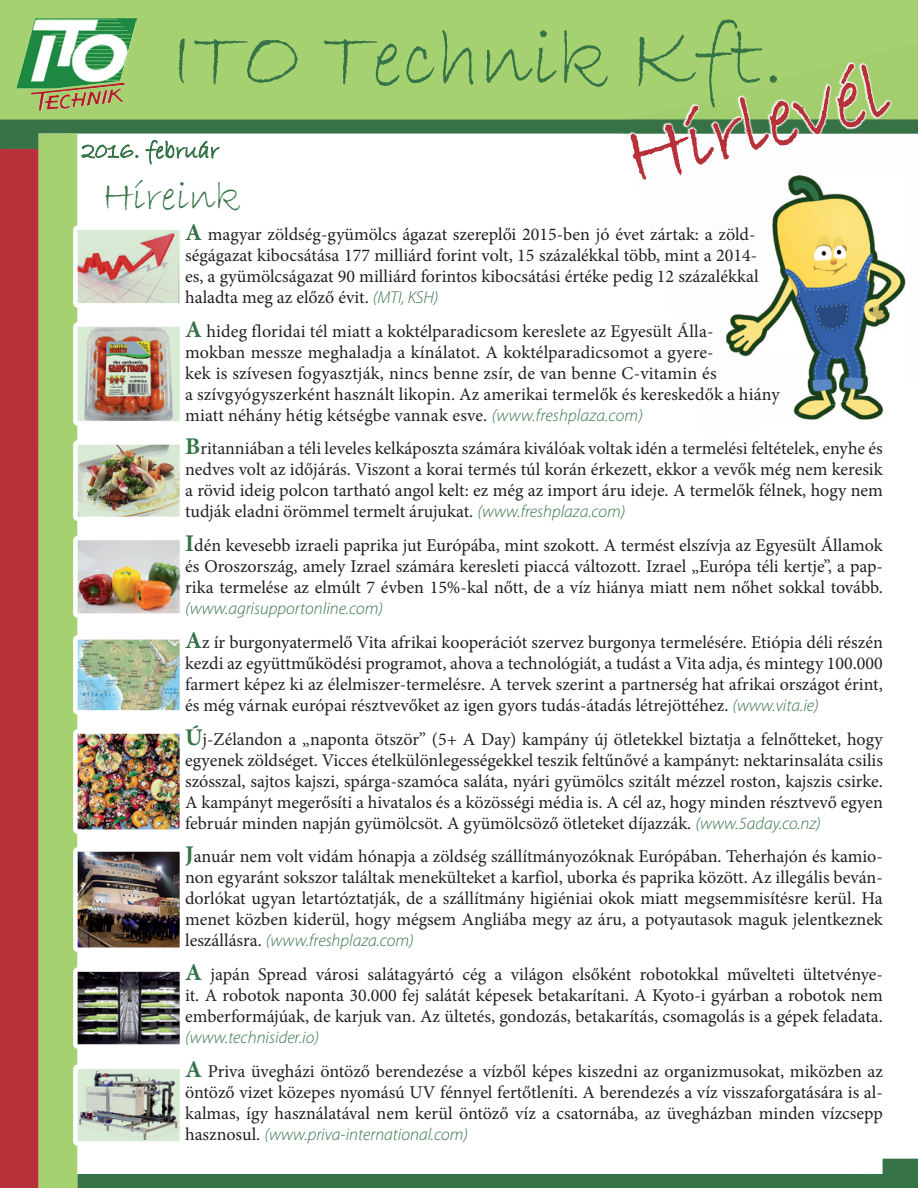
<style>
.page{position:relative;width:918px;height:1188px;background:#fff}
.page>*{position:absolute;margin:0;border:0;box-sizing:border-box;transform-origin:0 0}
.t1{font:84px "Bradley Hand Hacked";color:#367448}
.t2{font:84px "Bradley Hand Hacked";color:#b73139}
.t3{font:42px "Bradley Hand Hacked";color:#367448}
.t4{font:18px/21px "Minion Pro";color:#231f20;text-align:justify}
.t5{font:italic 300 17.25px "Myriad Pro";color:#367448}
.s1{font-size:90px}
.s2{font-weight:700;font-size:24px;color:#367448}
.s3{font-family:"Myriad Pro";font-weight:300;font-style:italic;font-size:17.25px;color:#367448}
.s4{font-family:"Minion Pro";font-weight:400;font-style:normal;font-size:18px;color:#231f20}
</style>
<div class="page">
<div style="left:0;top:0;width:918px;height:120px;background:#a5d170"></div>
<svg style="left:77px;top:1159px;width:841px;height:29px"></svg>
<div style="left:0;top:148px;width:39px;height:1040px;background:#b73139"></div>
<img style="left:23px;top:18px;width:114px;height:45px">
<div style="left:39px;top:134px;width:38px;height:1054px;background:#a5d170"></div>
<img style="left:726px;top:180px;width:180px;height:235px">
<svg style="left:0;top:63px;width:918px;height:117px"></svg>
<img style="left:73px;top:847px;width:107px;height:105px">
<svg style="left:73px;top:967px;width:107px;height:82px;background:#6f706d"></svg>
<svg style="left:73px;top:1064px;width:107px;height:82px;background:#bdc5bb"></svg>
<img style="left:73px;top:322px;width:107px;height:104px">
<svg style="left:73px;top:225px;width:107px;height:83px;background:#d9cbc0"></svg>
<img style="left:73px;top:635px;width:107px;height:80px">
<img style="left:73px;top:729px;width:107px;height:105px">
<img style="left:73px;top:440px;width:107px;height:81px">
<img style="left:73px;top:536px;width:107px;height:82px">
<h1 class="t1" style="left:171px;top:5px;width:616px">ITO Technik <span class="s1">Kft.</span></h1>
<h1 class="t2" style="left:613px;top:107px;width:271px;rotate:-15deg">Hírlevél</h1>
<h2 class="t3" style="left:102px;top:169px;width:140px">Híreink</h2>
<p class="t4" style="left:185px;top:224px;width:575px;text-align:left"><span class="s2">A</span> magyar zöldség-gyümölcs ágazat szereplői 2015-ben jó évet zártak: a zöld&shy;ségágazat kibocsátása 177 milliárd forint volt, 15 százalékkal több, mint a 2014- es, a gyümölcságazat 90 milliárd forintos kibocsátási értéke pedig 12 százalékkal haladta meg az előző évit. <span class="s3">(MTI, KSH)</span></p>
<p class="t4" style="left:185px;top:320px;width:596px;text-align:left"><span class="s2">A</span> hideg floridai tél miatt a koktélparadicsom kereslete az Egyesült Álla-<br>mokban messze meghaladja a kínálatot. A koktélparadicsomot a gyere-<br>kek is szívesen fogyasztják, nincs benne zsír, de van benne C-vitamin és<br>a szívgyógyszerként használt likopin. Az amerikai termelők és kereskedők a hiány miatt néhány hétig kétségbe vannak esve. <span class="s3">(www.freshplaza.com)</span></p>
<p class="t4" style="left:185px;top:438px;width:699px"><span class="s2">B</span>ritanniában a téli leveles kelkáposzta számára kiválóak voltak idén a termelési feltételek, enyhe és nedves volt az időjárás. Viszont a korai termés túl korán érkezett, ekkor a vevők még nem keresik a rövid ideig polcon tartható angol kelt: ez még az import áru ideje. A termelők félnek, hogy nem tudják eladni örömmel termelt árujukat. <span class="s3">(www.freshplaza.com)</span></p>
<p class="t4" style="left:185px;top:535px;width:699px"><span class="s2">I</span>dén kevesebb izraeli paprika jut Európába, mint szokott. A termést elszívja az Egyesült Államok és Oroszország, amely Izrael számára keresleti piaccá változott. Izrael „Európa téli kertje”, a pap&shy;rika termelése az elmúlt 7 évben 15%-kal nőtt, de a víz hiánya miatt nem nőhet sokkal tovább.</p>
<p class="t5" style="left:185px;top:598px;width:199px">(www.agrisupportonline.com)</p>
<p class="t4" style="left:185px;top:632px;width:699px"><span class="s2">A</span>z ír burgonyatermelő Vita afrikai kooperációt szervez burgonya termelésére. Etiópia déli részén kezdi az együttműködési programot, ahova a technológiát, a tudást a Vita adja, és mintegy 100.000 farmert képez ki az élelmiszer-termelésre. A tervek szerint a partnerség hat afrikai országot érint, és még várnak európai résztvevőket az igen gyors tudás-átadás létrejöttéhez. <span class="s3">(www.vita.ie)</span></p>
<p class="t4" style="left:185px;top:728px;width:699px"><span class="s2">Ú</span>j-Zélandon a „naponta ötször” (5+ A Day) kampány új ötletekkel biztatja a felnőtteket, hogy egyenek zöldséget. Vicces ételkülönlegességekkel teszik feltűnővé a kampányt: nektarinsaláta csilis szósszal, sajtos kajszi, spárga-szamóca saláta, nyári gyümölcs szitált mézzel roston, kajszis csirke.<br>A kampányt megerősíti a hivatalos és a közösségi média is. A cél az, hogy minden résztvevő egyen február minden napján gyümölcsöt. A gyümölcsöző ötleteket díjazzák. <span class="s3">(www.5aday.co.nz)</span></p>
<p class="t4" style="left:185px;top:846px;width:699px"><span class="s2">J</span>anuár nem volt vidám hónapja a zöldség szállítmányozóknak Európában. Teherhajón és kamio&shy;non egyaránt sokszor találtak menekülteket a karfiol, uborka és paprika között. Az illegális beván&shy;dorlókat ugyan letartóztatják, de a szállítmány higiéniai okok miatt megsemmisítésre kerül. Ha menet közben kiderül, hogy mégsem Angliába megy az áru, a potyautasok maguk jelentkeznek</p>
<p class="t5" style="left:185px;top:930px;width:230px"><span class="s4">leszállásra.</span> (www.freshplaza.com)</p>
<p class="t4" style="left:185px;top:964px;width:699px"><span class="s2">A</span> japán Spread városi salátagyártó cég a világon elsőként robotokkal művelteti ültetvénye&shy;it. A robotok naponta 30.000 fej salátát képesek betakarítani. A Kyoto-i gyárban a robotok nem emberformájúak, de karjuk van. Az ültetés, gondozás, betakarítás, csomagolás is a gépek feladata.</p>
<p class="t5" style="left:185px;top:1027px;width:135px">(www.technisider.io)</p>
<p class="t4" style="left:185px;top:1061px;width:699px"><span class="s2">A</span> Priva üvegházi öntöző berendezése a vízből képes kiszedni az organizmusokat, miközben az öntöző vizet közepes nyomású UV fénnyel fertőtleníti. A berendezés a víz visszaforgatására is al&shy;kalmas, így használatával nem kerül öntöző víz a csatornába, az üvegházban minden vízcsepp</p>
<p class="t5" style="left:185px;top:1124px;width:284px"><span class="s4">hasznosul.</span> (www.priva-international.com)</p>
</div>
